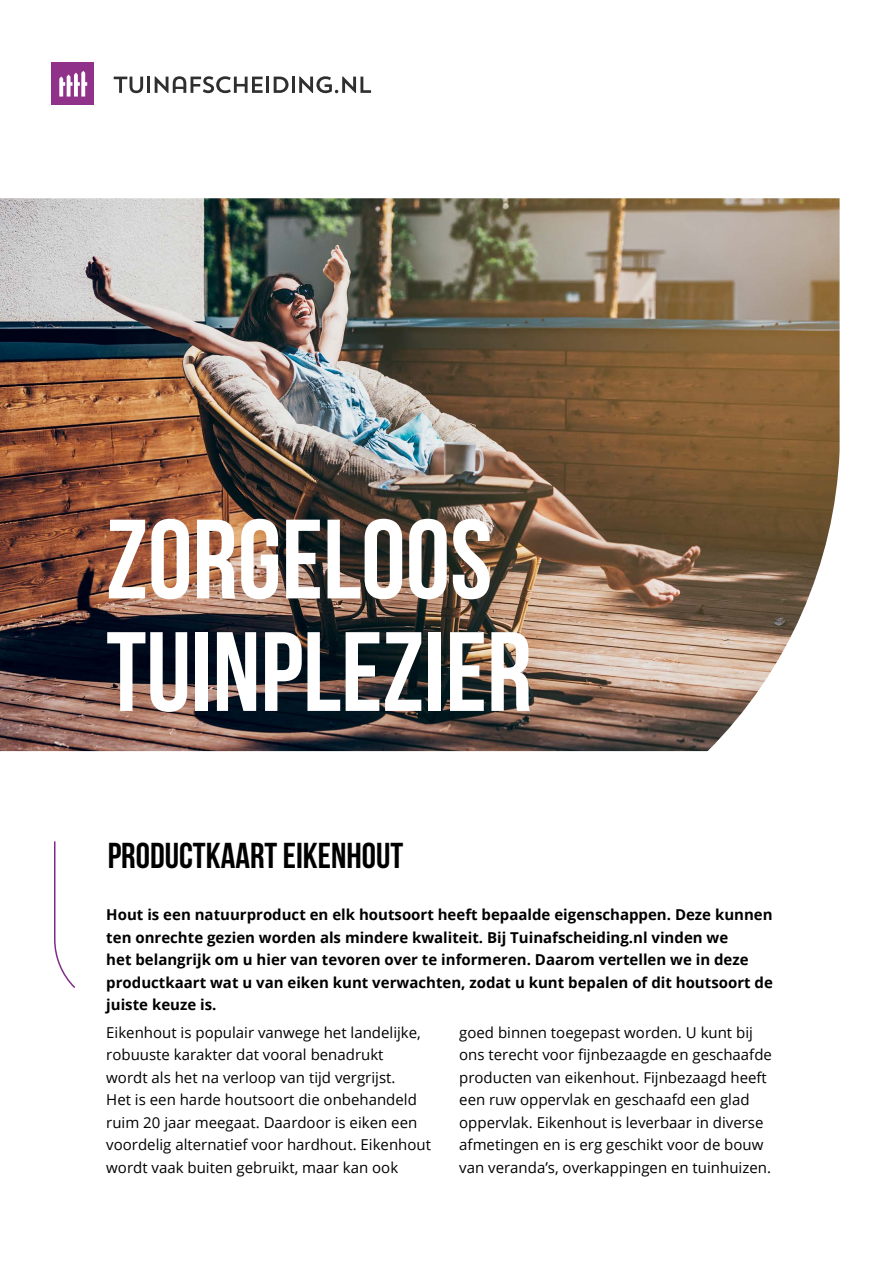
<style>
.page{position:relative;width:893px;height:1263px;background:#fff}
.page>*{position:absolute;margin:0;border:0;box-sizing:border-box;transform-origin:0 0}
.t1{font:700 112.5px/112.5px "Bebas Neue";color:#fff}
.t2{font:700 36px "Bebas Neue";color:#000}
.t3{font:15px/22.5px "Open Sans";color:#000}
.t4{font:700 15px/22.5px "Open Sans";color:#000}
</style>
<div class="page">
<img style="left:0;top:198px;width:840px;height:553px">
<svg style="left:54px;top:841px;width:21px;height:147px"></svg>
<svg style="left:114px;top:77px;width:29px;height:16px"></svg>
<hr style="left:147px;top:77px;width:3px;height:16px;background:#2f2f2f">
<svg style="left:155px;top:76px;width:108px;height:17px"></svg>
<hr style="left:266px;top:77px;width:3px;height:16px;background:#2f2f2f">
<svg style="left:274px;top:77px;width:14px;height:16px"></svg>
<hr style="left:292px;top:77px;width:3px;height:16px;background:#2f2f2f">
<svg style="left:299px;top:76px;width:72px;height:17px"></svg>
<div style="left:52px;top:63px;width:42px;height:42px;background:#91328a"></div>
<svg style="left:59px;top:71px;width:28px;height:26px"></svg>
<h1 class="t1" style="left:106px;top:502px;width:427px">ZORGELOOS<br>TUINPLEZIER</h1>
<h2 class="t2" style="left:108px;top:836px;width:297px">PRODUCTKAART EIKENHOUT</h2>
<p class="t4" style="left:106px;top:903px;width:668px">Hout is een natuurproduct en elk houtsoort heeft bepaalde eigenschappen. Deze kunnen ten onrechte gezien worden als mindere kwaliteit. Bij Tuinafscheiding.nl vinden we<br>het belangrijk om u hier van tevoren over te informeren. Daarom vertellen we in deze productkaart wat u van eiken kunt verwachten, zodat u kunt bepalen of dit houtsoort de juiste keuze is.</p>
<p class="t3" style="left:106px;top:1020px;width:326px">Eikenhout is populair vanwege het landelijke, robuuste karakter dat vooral benadrukt<br>wordt als het na verloop van tijd vergrijst.<br>Het is een harde houtsoort die onbehandeld ruim 20 jaar meegaat. Daardoor is eiken een voordelig alternatief voor hardhout. Eikenhout wordt vaak buiten gebruikt, maar kan ook</p>
<p class="t3" style="left:459px;top:1020px;width:314px">goed binnen toegepast worden. U kunt bij ons terecht voor fijnbezaagde en geschaafde producten van eikenhout. Fijnbezaagd heeft een ruw oppervlak en geschaafd een glad oppervlak. Eikenhout is leverbaar in diverse afmetingen en is erg geschikt voor de bouw van veranda’s, overkappingen en tuinhuizen.</p>
</div>
